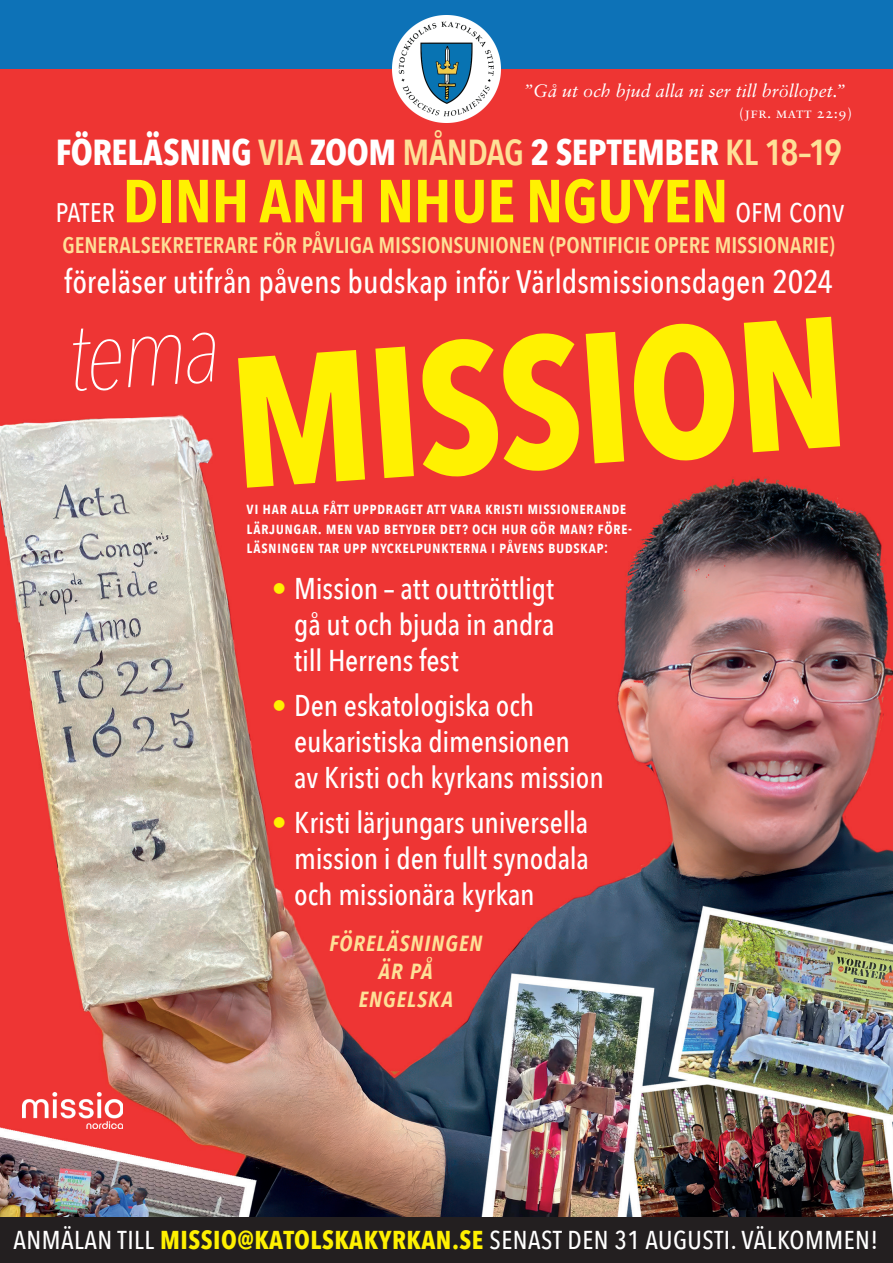
<style>
.page{position:relative;width:893px;height:1263px;background:#fff}
.page>*{position:absolute;margin:0;border:0;box-sizing:border-box;transform-origin:0 0}
.t1{font:700 183.3px "Avenir Next Condensed";color:#fff101}
.t2{font:italic 200 98.7px "Avenir Next Condensed";color:#fff}
.t3{font:600 75.6px "Avenir Next Condensed";letter-spacing:-.03em;color:#fff101}
.t4{font:700 36.15px "Avenir Next Condensed";letter-spacing:-.015em;color:#fff}
.t5{font:500 32.4px "Avenir Next Condensed";color:#fff}
.t6{font:500 30px/36px "Avenir Next Condensed";letter-spacing:-.005em;color:#fff;text-align:justify}
.t7{font:italic 600 27.3px/27.6px "Avenir Next Condensed";letter-spacing:.015em;color:#fee097;text-align:center}
.t8{font:500 25.8px "Avenir Next Condensed";letter-spacing:.02em;color:#fff}
.t9{font:600 22.5px "Avenir Next Condensed";color:#fee097}
.t10{font:italic 18px "Sabon LT Std";color:#fff}
.t11{font:600 16.5px/19.5px "Avenir Next Condensed";letter-spacing:.025em;color:#fff}
.t12{font:15px "Sabon LT Std";letter-spacing:.025em;color:#fff}
.s1{font-weight:600;color:#fee097}
.s2{font-weight:400;font-size:34.5px;color:#fff}
.s3{color:#fff101}
.s4{font-weight:700;color:#fff101}
</style>
<div class="page">
<div style="left:0;top:55px;width:893px;height:1195px;background:#ee3533"></div>
<img style="left:0;top:414px;width:893px;height:836px">
<div style="left:0;top:0;width:893px;height:68px;background:#0d72b7"></div>
<img style="left:393px;top:15px;width:107px;height:107px">
<div style="left:0;top:1218px;width:892px;height:45px;background:#231f20"></div>
<img style="left:22px;top:1092px;width:100px;height:36px">
<p class="t10" style="left:523px;top:80px;width:324px">”Gå ut och bjud alla ni ser till bröllopet.”</p>
<p class="t12" style="left:739px;top:104px;width:115px">(jfr. matt 22:9)</p>
<p class="t4" style="left:56px;top:130px;width:788px">FÖRELÄSNING <span class="s1">VIA</span> ZOOM <span class="s1">MÅNDAG</span> 2 SEPTEMBER <span class="s1">KL 18–19</span></p>
<h3 class="t3" style="left:55px;top:131px;width:791px"><span class="s2">pater</span> dinh anh nhue nguyen <span class="s2">ofm conv</span></h3>
<p class="t9" style="left:62px;top:226px;width:774px">GENERALSEKRETERARE FÖR PÅVLIGA MISSIONSUNIONEN (PONTIFICIE OPERE MISSIONARIE)</p>
<p class="t5" style="left:64px;top:262px;width:770px">föreläser utifrån påvens budskap inför Världsmissionsdagen 2024</p>
<h2 class="t2" style="left:64px;top:298px;width:155px;rotate:-4deg">tema</h2>
<h1 class="t1" style="left:223px;top:312px;width:619px;rotate:-4deg">MISSION</h1>
<p class="t11" style="left:247px;top:498px;width:387px">vi har alla fått uppdraget att vara kristi missionerande lärjungar. men vad betyder det? och hur gör man? före&shy;läsningen tar upp nyckelpunkterna i påvens budskap:</p>
<p class="t6" style="left:294px;top:570px;width:262px;text-indent:-22px"><span class="s3">•</span> Mission – att outtröttligt gå ut och bjuda in andra till Herrens fest</p>
<p class="t6" style="left:294px;top:687px;width:311px;text-align:left;text-indent:-22px"><span class="s3">•</span> Den eskatologiska och eukaristiska dimensionen<br>av Kristi och kyrkans mission</p>
<p class="t6" style="left:294px;top:804px;width:296px;text-indent:-22px"><span class="s3">•</span> Kristi lärjungars universella mission i den fullt synodala och missionära kyrkan</p>
<p class="t7" style="left:329px;top:928px;width:155px">föreläsningen är på engelska</p>
<p class="t8" style="left:13px;top:1225px;width:866px">ANMÄLAN TILL <span class="s4">MISSIO@KATOLSKAKYRKAN.SE</span> SENAST DEN 31 AUGUSTI. VÄLKOMMEN!</p>
</div>
